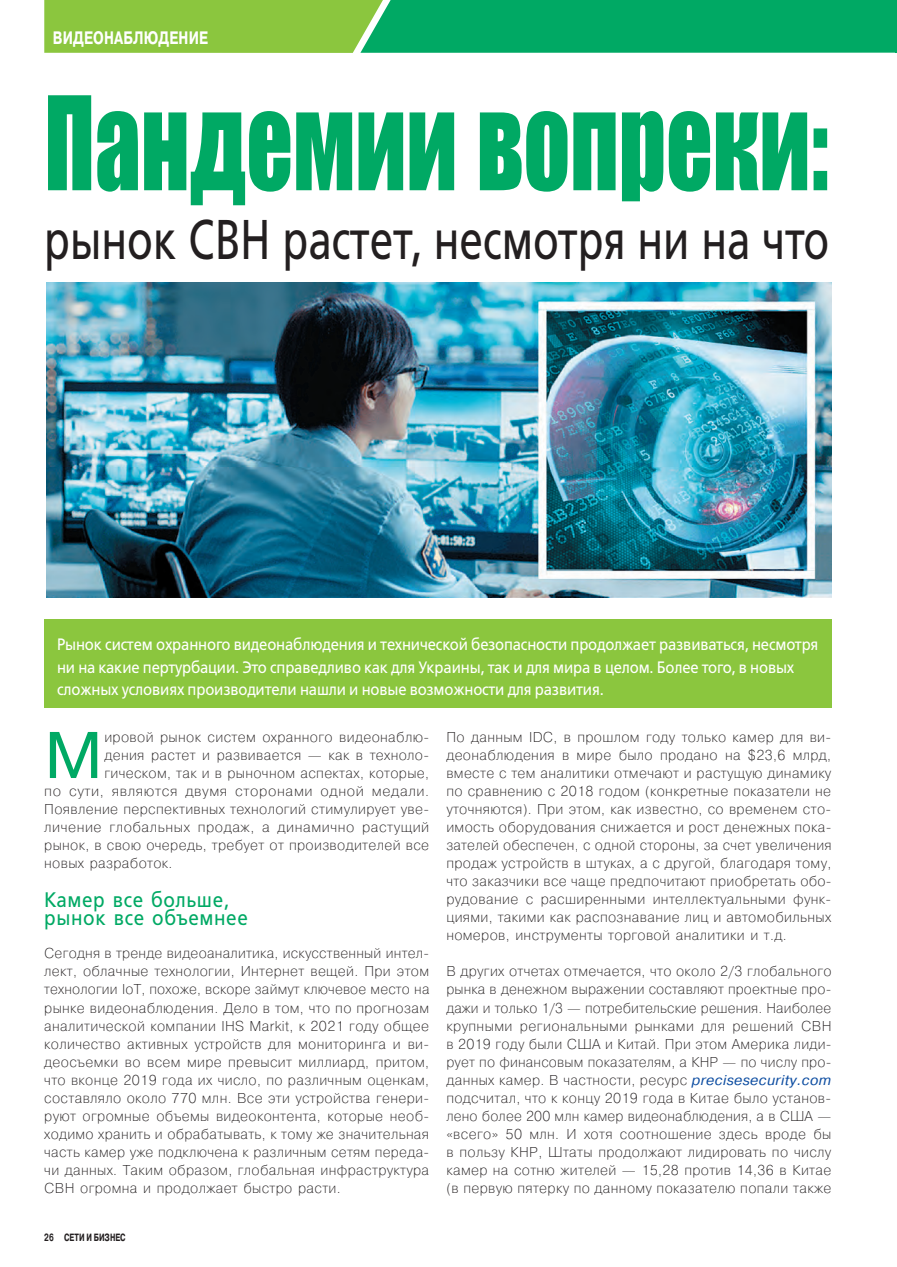
<style>
.page{position:relative;width:897px;height:1267px;background:#fff}
.page>*{position:absolute;margin:0;border:0;box-sizing:border-box;transform-origin:0 0}
.t1{font:120px "Impact";color:#00a964;scale:.76 1}
.t2{font:65.7px "Pragmatica";color:#00a964}
.t3{font:55.8px "Free Set";color:#231f20;scale:.76 1}
.t4{font:21px/18px "Free Set";letter-spacing:.035em;color:#00a964;scale:.9 1}
.t5{font:700 18px "Pragmatica";letter-spacing:.01em;color:#fff;scale:.75 1}
.t6{font:16.5px/22.5px "Free Set";letter-spacing:-.01em;color:#fff;scale:.9 1}
.t7{font:200 14.25px/18px "Pragmatica";letter-spacing:.025em;color:#231f20;text-align:justify}
.t8{font:700 10.5px "Pragmatica";color:#231f20;scale:.7 1}
.s1{font-weight:400;font-style:italic;color:#0d4da1}
</style>
<div class="page">
<div style="left:44px;top:619px;width:787px;height:89px;background:#8bc63e"></div>
<img style="left:46px;top:282px;width:785px;height:315px">
<svg style="left:44px;top:0;width:853px;height:53px;background:#37b557"></svg>
<p class="t5" style="left:53px;top:26px;width:169px">Видеонаблюдение</p>
<h1 class="t1" style="left:44px;top:50px;width:1033px">Пандемии вопреки:</h1>
<h3 class="t3" style="left:44px;top:206px;width:1034px">рынок СВН растет, несмотря ни на что</h3>
<p class="t6" style="left:57px;top:633px;width:847px">Рынок систем охранного видеонаблюдения и технической безопасности продолжает развиваться, несмотря ни на какие пертурбации. Это справедливо как для Украины, так и для мира в целом. Более того, в новых сложных условиях производители нашли и новые возможности для развития.</p>
<h2 class="t2" style="left:44px;top:715px;width:60px">М</h2>
<p class="t7" style="left:104px;top:727px;width:326px">ировой рынок систем охранного видеонаблю-</p>
<p class="t7" style="left:104px;top:745px;width:326px">дения растет и развивается — как в техноло-</p>
<p class="t7" style="left:104px;top:763px;width:326px">гическом, так и в рыночном аспектах, которые,</p>
<p class="t7" style="left:44px;top:781px;width:386px">по сути, являются двумя сторонами одной медали.</p>
<p class="t7" style="left:44px;top:799px;width:386px">Появление перспективных технологий стимулирует уве-</p>
<p class="t7" style="left:44px;top:817px;width:386px">личение глобальных продаж, а динамично растущий</p>
<p class="t7" style="left:44px;top:835px;width:386px">рынок, в свою очередь, требует от производителей все</p>
<p class="t7" style="left:44px;top:853px;width:130px">новых разработок.</p>
<h3 class="t4" style="left:44px;top:891px;width:228px">Камер все больше, рынок все объемнее</h3>
<p class="t7" style="left:44px;top:944px;width:387px">Сегодня в тренде видеоаналитика, искусственный интел&shy;лект, облачные технологии, Интернет вещей. При этом технологии IoT, похоже, вскоре займут ключевое место на рынке видеонаблюдения. Дело в том, что по прогнозам аналитической компании IHS Markit, к 2021 году общее количество активных устройств для мониторинга и ви&shy;деосъемки во всем мире превысит миллиард, притом, что вконце 2019 года их число, по различным оценкам, составляло около 770 млн. Все эти устройства генери&shy;руют огромные объемы видеоконтента, которые необ&shy;ходимо хранить и обрабатывать, к тому же значительная часть камер уже подключена к различным сетям переда&shy;чи данных. Таким образом, глобальная инфраструктура СВН огромна и продолжает быстро расти.</p>
<p class="t8" style="left:44px;top:1230px;width:118px">26 СЕТИ И БИЗНЕС</p>
<p class="t7" style="left:446px;top:727px;width:386px">По данным IDC, в прошлом году только камер для ви&shy;деонаблюдения в мире было продано на $23,6 млрд, вместе с тем аналитики отмечают и растущую динамику по сравнению с 2018 годом (конкретные показатели не уточняются). При этом, как известно, со временем сто&shy;имость оборудования снижается и рост денежных пока&shy;зателей обеспечен, с одной стороны, за счет увеличения продаж устройств в штуках, а с другой, благодаря тому, что заказчики все чаще предпочитают приобретать обо&shy;рудование с расширенными интеллектуальными функ&shy;циями, такими как распознавание лиц и автомобильных номеров, инструменты торговой аналитики и т.д.</p>
<p class="t7" style="left:446px;top:962px;width:387px">В других отчетах отмечается, что около 2/3 глобального рынка в денежном выражении составляют проектные про&shy;дажи и только 1/3 — потребительские решения. Наиболее крупными региональными рынками для решений СВН в 2019 году были США и Китай. При этом Америка лиди&shy;рует по финансовым показателям, а КНР — по числу про&shy;данных камер. В частности, ресурс <span class="s1">precisesecurity.com </span>подсчитал, что к концу 2019 года в Китае было установ&shy;лено более 200 млн камер видеонаблюдения, а в США — «всего» 50 млн. И хотя соотношение здесь вроде бы в пользу КНР, Штаты продолжают лидировать по числу камер на сотню жителей — 15,28 против 14,36 в Китае (в первую пятерку по данному показателю попали также</p>
</div>
